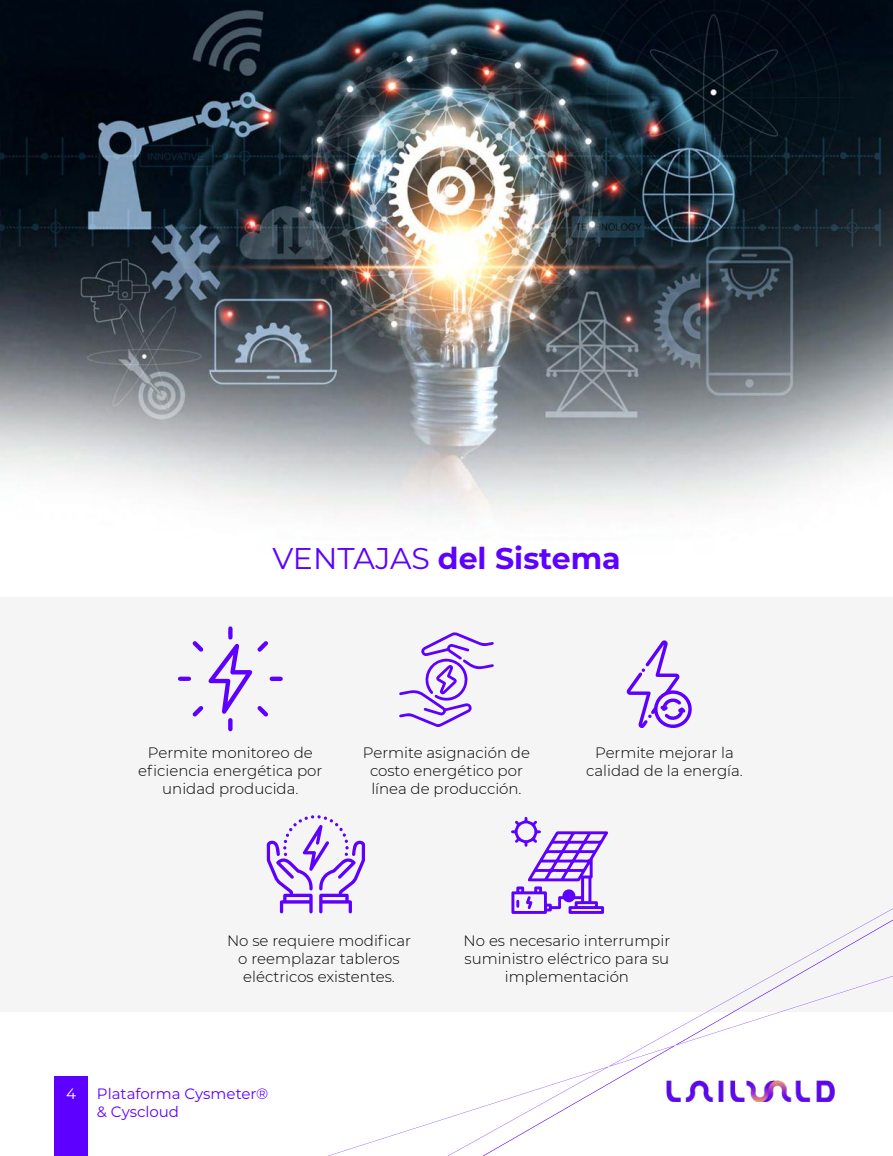
<style>
.page{position:relative;width:893px;height:1156px;background:#fff}
.page>*{position:absolute;margin:0;border:0;box-sizing:border-box;transform-origin:0 0}
.t1{font:700 30px "Montserrat";color:#5e00ff}
.t2{font:300 15px/18px "Montserrat";color:#000;text-align:center}
.t3{font:15px/18px "Montserrat";color:#5e00ff}
.t4{font:15px "Montserrat";color:#fff}
.s1{font-weight:400}
</style>
<div class="page">
<img style="left:0;top:0;width:893px;height:1077px">
<div style="left:54px;top:1077px;width:34px;height:79px;background:#5e00ff"></div>
<div style="left:1px;top:597px;width:892px;height:414px;background:#f5f5f5"></div>
<svg style="left:178px;top:626px;width:105px;height:105px"></svg>
<svg style="left:399px;top:632px;width:95px;height:95px"></svg>
<svg style="left:627px;top:640px;width:65px;height:88px"></svg>
<svg style="left:267px;top:815px;width:626px;height:341px"></svg>
<div style="left:562px;top:889px;width:13px;height:13px;background:#5e00ff;border-radius:50%"></div>
<h1 class="t1" style="left:272px;top:537px;width:350px"><span class="s1">VENTAJAS</span> del Sistema</h1>
<p class="t2" style="left:138px;top:743px;width:186px">Permite monitoreo de eficiencia energética por unidad producida.</p>
<p class="t2" style="left:363px;top:743px;width:169px">Permite asignación de costo energético por línea de producción.</p>
<p class="t2" style="left:586px;top:743px;width:158px">Permite mejorar la calidad de la energía.</p>
<p class="t2" style="left:227px;top:931px;width:185px">No se requiere modificar o reemplazar tableros eléctricos existentes.</p>
<p class="t2" style="left:464px;top:931px;width:208px">No es necesario interrumpir suministro eléctrico para su implementación</p>
<p class="t4" style="left:66px;top:1083px;width:11px">4</p>
<p class="t3" style="left:97px;top:1084px;width:173px">Plataforma Cysmeter® &amp; Cyscloud</p>
</div>
